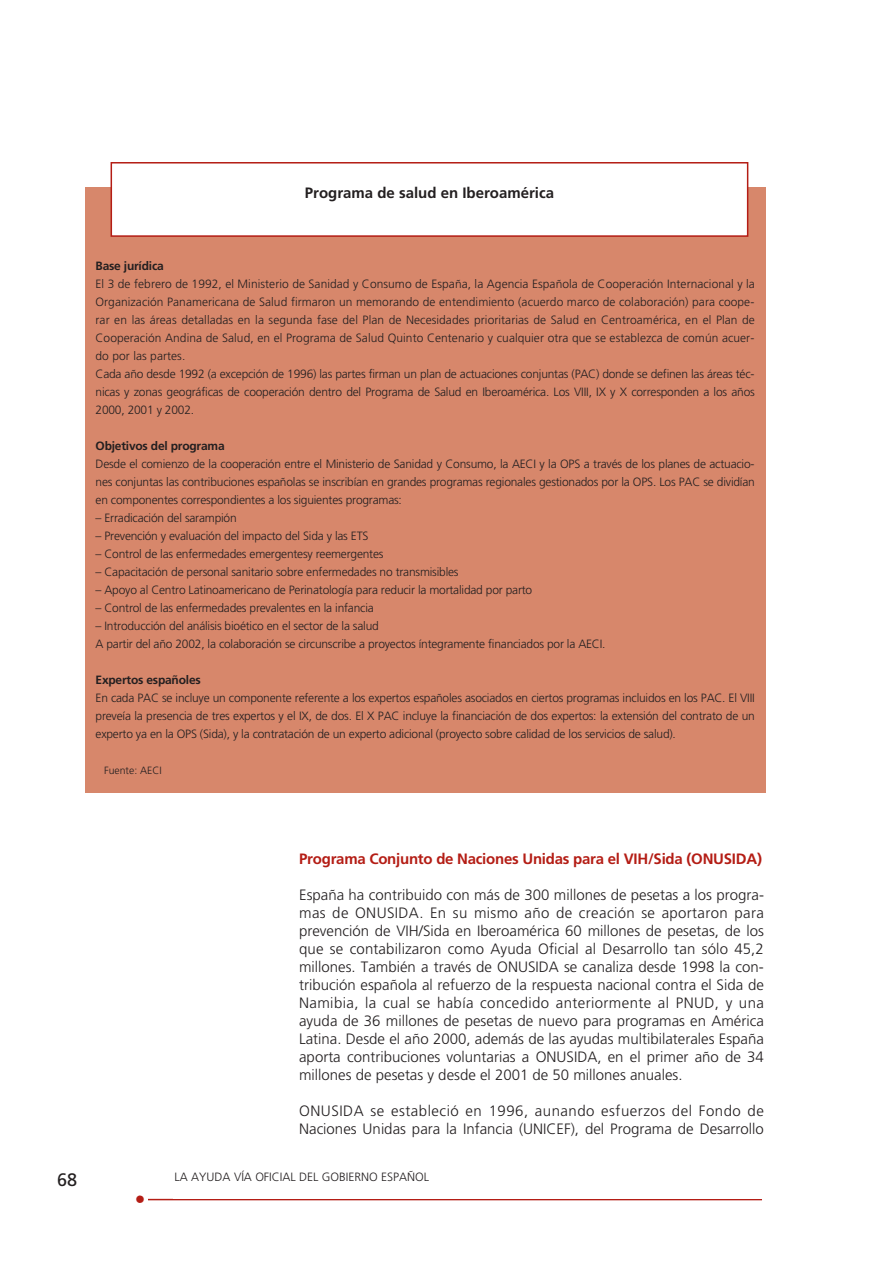
<style>
.page{position:relative;width:893px;height:1263px;background:#fff}
.page>*{position:absolute;margin:0;border:0;box-sizing:border-box;transform-origin:0 0}
.t1{font:18px "Frutiger";color:#231f20}
.t2{font:18px "Geneva";color:#b41d15}
.t3{font:300 15px/18px "Frutiger";color:#231f20;text-align:justify}
.t4{font:700 15px "Frutiger";letter-spacing:-.015em;color:#b41d15}
.t5{font:700 15px "Frutiger";color:#231f20}
.t6{font:300 12px/18px "Frutiger";letter-spacing:-.015em;color:#231f20;text-align:justify}
.t7{font:300 12px/18px "Frutiger";letter-spacing:.005em;color:#231f20}
.t8{font:700 12px "Frutiger";letter-spacing:-.015em;color:#231f20}
.t9{font:300 10.5px "Frutiger";color:#231f20}
</style>
<div class="page">
<hr style="left:137px;top:1199px;width:625px;height:1px;background:#b41d15">
<div style="left:133px;top:1186px;width:15px;height:28px;background:#fff"></div>
<div style="left:85px;top:187px;width:680px;height:605px;background:#d7876b"></div>
<div style="left:111px;top:163px;width:637px;height:73px;background:#fff"></div>
<div style="left:111px;top:162px;width:637px;height:75px;border:2px solid #b41d15"></div>
<p class="t5" style="left:305px;top:187px;width:251px">Programa de salud en Iberoamérica</p>
<p class="t8" style="left:96px;top:261px;width:70px">Base jurídica</p>
<p class="t7" style="left:96px;top:276px;width:661px">El 3 de febrero de 1992, el Ministerio de Sanidad y Consumo de España, la Agencia Española de Cooperación Internacional y la Organización Panamericana de Salud firmaron un memorando de entendimiento (acuerdo marco de colaboración) para coope&shy;rar en las áreas detalladas en la segunda fase del Plan de Necesidades prioritarias de Salud en Centroamérica, en el Plan de Cooperación Andina de Salud, en el Programa de Salud Quinto Centenario y cualquier otra que se establezca de común acuer&shy;do por las partes.<br>Cada año desde 1992 (a excepción de 1996) las partes firman un plan de actuaciones conjuntas (PAC) donde se definen las áreas téc&shy;nicas y zonas geográficas de cooperación dentro del Programa de Salud en Iberoamérica. Los VIII, IX y X corresponden a los años 2000, 2001 y 2002.</p>
<p class="t8" style="left:96px;top:441px;width:131px">Objetivos del programa</p>
<p class="t6" style="left:96px;top:456px;width:661px">Desde el comienzo de la cooperación entre el Ministerio de Sanidad y Consumo, la AECI y la OPS a través de los planes de actuacio&shy;nes conjuntas las contribuciones españolas se inscribían en grandes programas regionales gestionados por la OPS. Los PAC se dividían en componentes correspondientes a los siguientes programas:</p>
<p class="t6" style="left:96px;top:510px;width:143px">– Erradicación del sarampión</p>
<p class="t6" style="left:96px;top:528px;width:274px">– Prevención y evaluación del impacto del Sida y las ETS</p>
<p class="t6" style="left:96px;top:546px;width:290px">– Control de las enfermedades emergentesy reemergentes</p>
<p class="t6" style="left:96px;top:564px;width:365px">– Capacitación de personal sanitario sobre enfermedades no transmisibles</p>
<p class="t6" style="left:96px;top:582px;width:438px">– Apoyo al Centro Latinoamericano de Perinatología para reducir la mortalidad por parto</p>
<p class="t6" style="left:96px;top:600px;width:280px">– Control de las enfermedades prevalentes en la infancia</p>
<p class="t6" style="left:96px;top:618px;width:511px">– Introducción del análisis bioético en el sector de la salud<br>A partir del año 2002, la colaboración se circunscribe a proyectos íntegramente financiados por la AECI.</p>
<p class="t8" style="left:96px;top:675px;width:107px">Expertos españoles</p>
<p class="t6" style="left:96px;top:690px;width:661px">En cada PAC se incluye un componente referente a los expertos españoles asociados en ciertos programas incluidos en los PAC. El VIII preveía la presencia de tres expertos y el IX, de dos. El X PAC incluye la financiación de dos expertos: la extensión del contrato de un experto ya en la OPS (Sida), y la contratación de un experto adicional (proyecto sobre calidad de los servicios de salud).</p>
<p class="t9" style="left:104px;top:766px;width:59px">Fuente: AECI</p>
<p class="t4" style="left:299px;top:853px;width:464px">Programa Conjunto de Naciones Unidas para el VIH/Sida (ONUSIDA)</p>
<p class="t3" style="left:299px;top:887px;width:466px">España ha contribuido con más de 300 millones de pesetas a los progra&shy;mas de ONUSIDA. En su mismo año de creación se aportaron para prevención de VIH/Sida en Iberoamérica 60 millones de pesetas, de los que se contabilizaron como Ayuda Oficial al Desarrollo tan sólo 45,2 millones. También a través de ONUSIDA se canaliza desde 1998 la con&shy;tribución española al refuerzo de la respuesta nacional contra el Sida de Namibia, la cual se había concedido anteriormente al PNUD, y una ayuda de 36 millones de pesetas de nuevo para programas en América Latina. Desde el año 2000, además de las ayudas multibilaterales España aporta contribuciones voluntarias a ONUSIDA, en el primer año de 34 millones de pesetas y desde el 2001 de 50 millones anuales.</p>
<p class="t3" style="left:299px;top:1103px;width:466px">ONUSIDA se estableció en 1996, aunando esfuerzos del Fondo de<br>Naciones Unidas para la Infancia (UNICEF), del Programa de Desarrollo</p>
<h1 class="t1" style="left:57px;top:1173px;width:22px">68</h1>
<p class="t6" style="left:175px;top:1169px;width:256px">LA AYUDA VÍA OFICIAL DEL GOBIERNO ESPAÑOL</p>
<h1 class="t2" style="left:134px;top:1189px;width:14px">•</h1>
</div>
